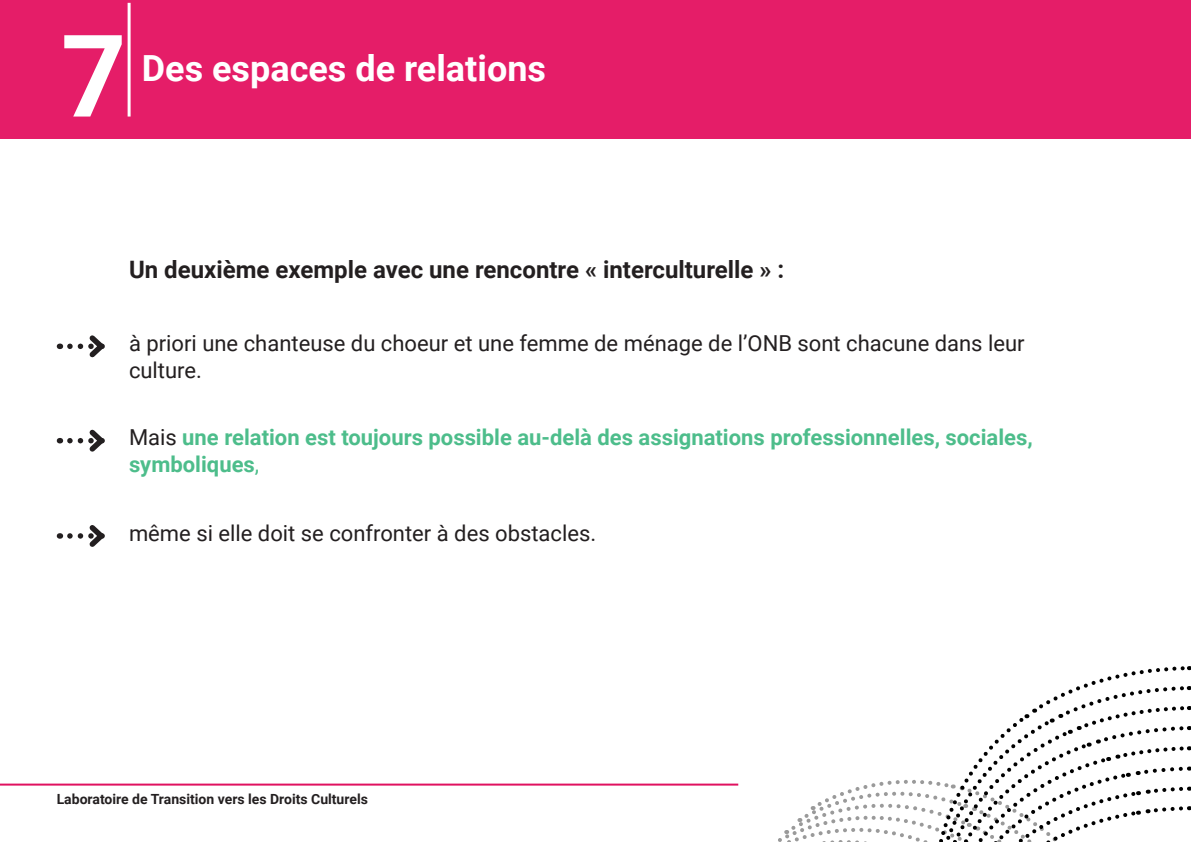
<style>
.page{position:relative;width:1191px;height:842px;background:#fff}
.page>*{position:absolute;margin:0;border:0;box-sizing:border-box;transform-origin:0 0}
.t1{font:700 114.3px "Roboto";color:#fff}
.t2{font:700 36px "Roboto";color:#fff}
.t3{font:700 24px "Roboto";color:#231f20}
.t4{font:22px/26.4px "Roboto";color:#231f20}
.t5{font:700 22px/26.4px "Roboto";color:#4dbd8b}
.t6{font:700 14px "Roboto";color:#231f20}
.s1{font-weight:400;color:#231f20}
.s2{font-weight:400}
</style>
<div class="page">
<hr style="left:0;top:784px;width:738px;height:2px;background:#e0115f">
<svg style="left:721px;top:666px;width:469px;height:176px"></svg>
<div style="left:0;top:0;width:1191px;height:139px;background:#e51d68"></div>
<svg style="left:70px;top:335px;width:35px;height:23px"></svg>
<svg style="left:70px;top:429px;width:35px;height:23px"></svg>
<svg style="left:70px;top:525px;width:35px;height:22px"></svg>
<hr style="left:128px;top:3px;width:3px;height:114px;background:#fff">
<p class="t1" style="left:61px;top:-4px;width:67px">7</p>
<p class="t2" style="left:142px;top:43px;width:406px">Des espaces de relations</p>
<p class="t3" style="left:129px;top:252px;width:657px">Un deuxième exemple avec une rencontre « interculturelle » :</p>
<p class="t4" style="left:129px;top:330px;width:897px">à priori une chanteuse du choeur et une femme de ménage de l’ONB sont chacune dans leur culture.</p>
<p class="t5" style="left:129px;top:424px;width:905px"><span class="s1">Mais</span> une relation est toujours possible au-delà des assignations professionnelles, sociales, symboliques<span class="s2">,</span></p>
<p class="t4" style="left:129px;top:519px;width:469px">même si elle doit se confronter à des obstacles.</p>
<p class="t6" style="left:57px;top:789px;width:313px">Laboratoire de Transition vers les Droits Culturels</p>
</div>
